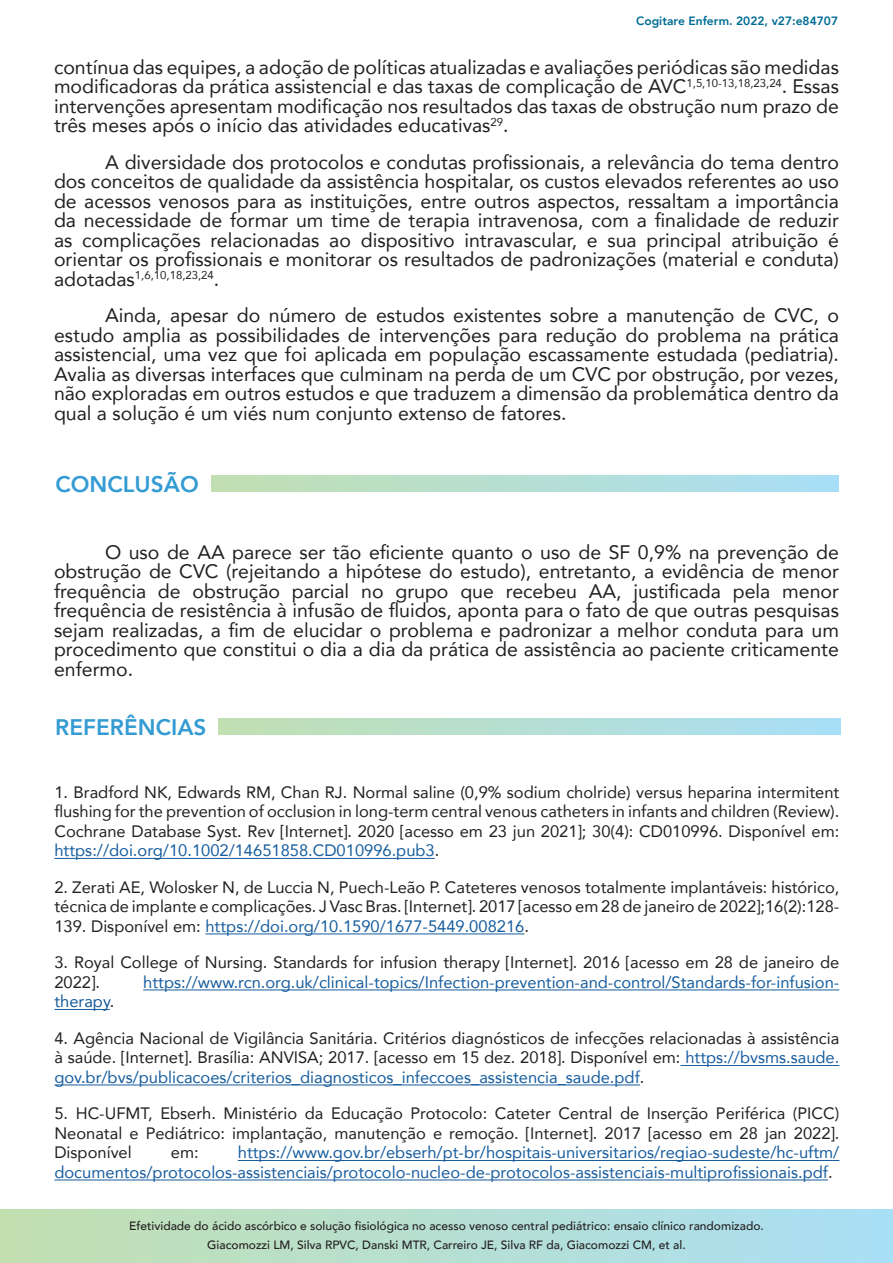
<style>
.page{position:relative;width:893px;height:1263px;background:#fff}
.page>*{position:absolute;margin:0;border:0;box-sizing:border-box;transform-origin:0 0}
.t1{font:800 22.5px "Avenir";color:#349bd3}
.TEXTO{font:19.5px/19.5px "Avenir";color:#231f20;text-align:justify}
.TEXTO-2{font:16.5px/19.5px "Avenir";color:#231f20;text-align:justify}
.TEXTO-3{font:16.5px/19.5px "Avenir";color:#175d9e}
.t2{font:500 12px/18.6px "Avenir";color:#231f20;text-align:center}
.t3{font:800 12px "Avenir";color:#006c95}
.TEXTO-4{font:11.4px "Avenir";color:#231f20}
.s1{font-size:19.5px}
.s2{color:#175d9e}
.s3{color:#231f20}
</style>
<div class="page">
<svg style="left:0;top:1209px;width:893px;height:54px;background:#b6dfd2"></svg>
<div style="left:211px;top:475px;width:628px;height:17px;background:linear-gradient(to right,#c2dfb1,#a9dff7)"></div>
<div style="left:219px;top:718px;width:621px;height:17px;background:linear-gradient(to right,#c2dfb1,#a9dff7)"></div>
<hr style="left:54px;top:858px;width:381px;height:1px;background:#175d9e">
<hr style="left:205px;top:933px;width:319px;height:1px;background:#175d9e">
<hr style="left:143px;top:989px;width:696px;height:1px;background:#175d9e">
<hr style="left:54px;top:1009px;width:56px;height:1px;background:#175d9e">
<hr style="left:680px;top:1065px;width:159px;height:1px;background:#175d9e">
<hr style="left:54px;top:1084px;width:586px;height:1px;background:#175d9e">
<hr style="left:238px;top:1160px;width:601px;height:1px;background:#175d9e">
<hr style="left:54px;top:1179px;width:774px;height:1px;background:#175d9e">
<p class="t3" style="left:636px;top:10px;width:203px">Cogitare Enferm. 2022, v27:e84707</p>
<p class="TEXTO" style="left:54px;top:56px;width:786px">contínua das equipes, a adoção de políticas atualizadas e avaliações periódicas são medidas modificadoras da prática assistencial e das taxas de complicação de AVC<sup>1,5,10-13,18,23,24</sup>. Essas intervenções apresentam modificação nos resultados das taxas de obstrução num prazo de três meses após o início das atividades educativas<sup>29</sup>.</p>
<p class="TEXTO" style="left:54px;top:151px;width:786px;text-indent:51px">A diversidade dos protocolos e condutas profissionais, a relevância do tema dentro dos conceitos de qualidade da assistência hospitalar, os custos elevados referentes ao uso de acessos venosos para as instituições, entre outros aspectos, ressaltam a importância da necessidade de formar um time de terapia intravenosa, com a finalidade de reduzir as complicações relacionadas ao dispositivo intravascular, e sua principal atribuição é orientar os profissionais e monitorar os resultados de padronizações (material e conduta)</p>
<p class="TEXTO-4" style="left:54px;top:266px;width:167px"><span class="s1">adotadas</span>1,6,10,18,23,24<span class="s1">.</span></p>
<p class="TEXTO" style="left:54px;top:305px;width:786px;text-indent:51px">Ainda, apesar do número de estudos existentes sobre a manutenção de CVC, o estudo amplia as possibilidades de intervenções para redução do problema na prática assistencial, uma vez que foi aplicada em população escassamente estudada (pediatria).<br>Avalia as diversas interfaces que culminam na perda de um CVC por obstrução, por vezes, não exploradas em outros estudos e que traduzem a dimensão da problemática dentro da qual a solução é um viés num conjunto extenso de fatores.</p>
<p class="t1" style="left:55px;top:463px;width:145px">CONCLUSÃO</p>
<p class="TEXTO" style="left:54px;top:541px;width:786px;text-indent:51px">O uso de AA parece ser tão eficiente quanto o uso de SF 0,9% na prevenção de obstrução de CVC (rejeitando a hipótese do estudo), entretanto, a evidência de menor frequência de obstrução parcial no grupo que recebeu AA, justificada pela menor frequência de resistência à infusão de fluidos, aponta para o fato de que outras pesquisas sejam realizadas, a fim de elucidar o problema e padronizar a melhor conduta para um procedimento que constitui o dia a dia da prática de assistência ao paciente criticamente enfermo.</p>
<p class="t1" style="left:55px;top:706px;width:153px">REFERÊNCIAS</p>
<p class="TEXTO-2" style="left:54px;top:782px;width:786px">1. Bradford NK, Edwards RM, Chan RJ. Normal saline (0,9% sodium cholride) versus heparina intermitent flushing for the prevention of occlusion in long-term central venous catheters in infants and children (Review).<br>Cochrane Database Syst. Rev [Internet]. 2020 [acesso em 23 jun 2021]; 30(4): CD010996. Disponível em: <span class="s2">https://doi.org/10.1002/14651858.CD010996.pub3</span>.</p>
<p class="TEXTO-2" style="left:54px;top:877px;width:786px">2. Zerati AE, Wolosker N, de Luccia N, Puech-Leão P. Cateteres venosos totalmente implantáveis: histórico, técnica de implante e complicações. J Vasc Bras. [Internet]. 2017 [acesso em 28 de janeiro de 2022];16(2):128- 139. Disponível em: <span class="s2">https://doi.org/10.1590/1677-5449.008216</span>.</p>
<p class="TEXTO-2" style="left:54px;top:952px;width:786px">3. Royal College of Nursing. Standards for infusion therapy [Internet]. 2016 [acesso em 28 de janeiro de<br>2022].</p>
<p class="TEXTO-3" style="left:143px;top:972px;width:698px">https://www.rcn.org.uk/clinical-topics/Infection-prevention-and-control/Standards-for-infusion-</p>
<p class="TEXTO-3" style="left:54px;top:991px;width:61px">therapy<span class="s3">.</span></p>
<p class="TEXTO-2" style="left:54px;top:1028px;width:786px">4. Agência Nacional de Vigilância Sanitária. Critérios diagnósticos de infecções relacionadas à assistência à saúde. [Internet]. Brasília: ANVISA; 2017. [acesso em 15 dez. 2018]. Disponível em: <span class="s2">https://bvsms.saude. gov.br/bvs/publicacoes/criterios_diagnosticos_infeccoes_assistencia_saude.pdf</span>.</p>
<p class="TEXTO-2" style="left:54px;top:1103px;width:786px">5. HC-UFMT, Ebserh. Ministério da Educação Protocolo: Cateter Central de Inserção Periférica (PICC)<br>Neonatal e Pediátrico: implantação, manutenção e remoção. [Internet]. 2017 [acesso em 28 jan 2022].<br>Disponível</p>
<p class="TEXTO-3" style="left:54px;top:1142px;width:786px;text-indent:183px">https://www.gov.br/ebserh/pt-br/hospitais-universitarios/regiao-sudeste/hc-uftm/ documentos/protocolos-assistenciais/protocolo-nucleo-de-protocolos-assistenciais-multiprofissionais.pdf<span class="s3">.</span></p>
<p class="TEXTO-2" style="left:171px;top:1142px;width:29px">em:</p>
<p class="t2" style="left:129px;top:1216px;width:636px">Efetividade do ácido ascórbico e solução fisiológica no acesso venoso central pediátrico: ensaio clínico randomizado.<br>Giacomozzi LM, Silva RPVC, Danski MTR, Carreiro JE, Silva RF da, Giacomozzi CM, et al.</p>
</div>
